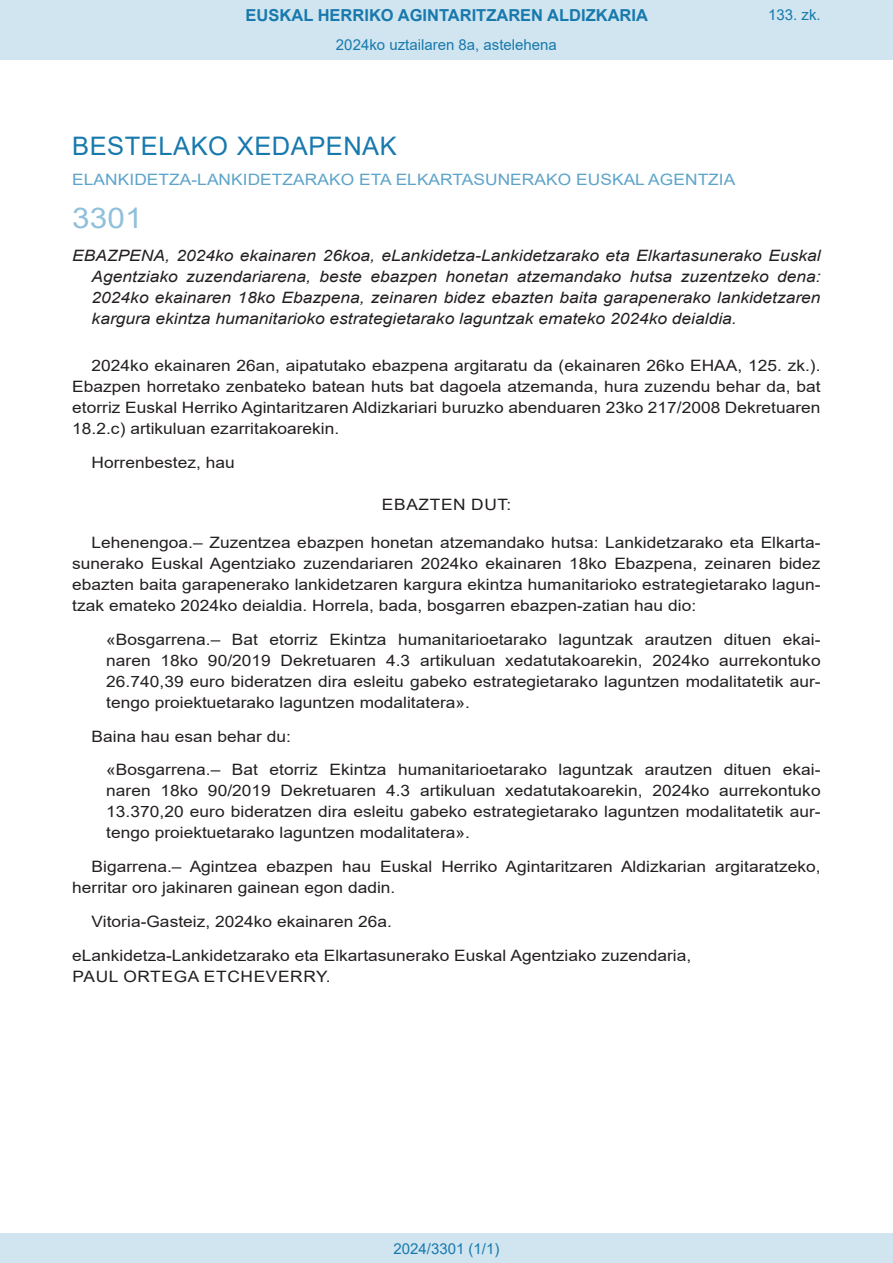
<style>
.page{position:relative;width:893px;height:1263px;background:#fff}
.page>*{position:absolute;margin:0;border:0;box-sizing:border-box;transform-origin:0 0}
.BOPVOrden{font:28.5px "Arial";color:#90c0db;scale:1.11 1}
.BOPVSeccion{font:25.5px "Arial";letter-spacing:.02em;color:#1879ad}
.t1{font:700 16.5px "Arial";color:#1879ad}
.BOPVDetalle{font:15.6px/21px "Arial";color:#231f20;text-align:justify;scale:1.11 1}
.BOPVDetalle1{font:15.6px/21px "Arial";color:#231f20;text-align:justify;scale:1.11 1}
.BOPVTitulo{font:italic 15.6px/21px "Arial";color:#231f20;text-align:justify;scale:1.11 1}
.BOPVFirmaPuesto{font:15.6px "Arial";color:#231f20;scale:1.11 1}
.BOPVOrganismo{font:15.6px "Arial";letter-spacing:.005em;color:#5ea4ca;scale:1.11 1}
.BOPVFirmaLugFec{font:15.6px "Arial";color:#231f20;scale:1.11 1}
.BOPVFirmaNombre{font:15.6px "Arial";letter-spacing:.035em;color:#231f20;scale:1.11 1}
.BOPVClave{font:15.6px "Arial";letter-spacing:.035em;color:#231f20;scale:1.11 1}
.Paginacion_Centro{font:15px "Arial";color:#1879ad}
</style>
<div class="page">
<div style="left:0;top:0;width:893px;height:60px;background:#d0e5f0"></div>
<div style="left:0;top:1233px;width:893px;height:30px;background:#d0e5f0"></div>
<p class="t1" style="left:246px;top:3px;width:404px">EUSKAL HERRIKO AGINTARITZAREN ALDIZKARIA</p>
<p class="Paginacion_Centro" style="left:336px;top:35px;width:222px">2024ko uztailaren 8a, astelehena</p>
<p class="Paginacion_Centro" style="left:768px;top:5px;width:54px">133. zk.</p>
<p class="BOPVSeccion" style="left:72px;top:128px;width:326px">BESTELAKO XEDAPENAK</p>
<p class="BOPVOrganismo" style="left:72px;top:169px;width:599px">ELANKIDETZA-LANKIDETZARAKO ETA ELKARTASUNERAKO EUSKAL AGENTZIA</p>
<p class="BOPVOrden" style="left:72px;top:198px;width:65px">3301</p>
<p class="BOPVTitulo" style="left:92px;top:246px;width:658px;text-indent:-19px">EBAZPENA, 2024ko ekainaren 26koa, eLankidetza-Lankidetzarako eta Elkartasunerako Euskal Agentziako zuzendariarena, beste ebazpen honetan atzemandako hutsa zuzentzeko dena:<br>2024ko ekainaren 18ko Ebazpena, zeinaren bidez ebazten baita garapenerako lankidetzaren kargura ekintza humanitarioko estrategietarako laguntzak emateko 2024ko deialdia.</p>
<p class="BOPVDetalle" style="left:72px;top:355px;width:676px;text-indent:19px">2024ko ekainaren 26an, aipatutako ebazpena argitaratu da (ekainaren 26ko EHAA, 125. zk.).<br>Ebazpen horretako zenbateko batean huts bat dagoela atzemanda, hura zuzendu behar da, bat etorriz Euskal Herriko Agintaritzaren Aldizkariari buruzko abenduaren 23ko 217/2008 Dekretuaren 18.2.c) artikuluan ezarritakoarekin.</p>
<p class="BOPVDetalle" style="left:92px;top:452px;width:130px">Horrenbestez, hau</p>
<p class="BOPVClave" style="left:382px;top:494px;width:118px">EBAZTEN DUT:</p>
<p class="BOPVDetalle" style="left:72px;top:532px;width:676px;text-indent:19px">Lehenengoa.– Zuzentzea ebazpen honetan atzemandako hutsa: Lankidetzarako eta Elkarta&shy;sunerako Euskal Agentziako zuzendariaren 2024ko ekainaren 18ko Ebazpena, zeinaren bidez ebazten baita garapenerako lankidetzaren kargura ekintza humanitarioko estrategietarako lagun&shy;tzak emateko 2024ko deialdia. Horrela, bada, bosgarren ebazpen-zatian hau dio:</p>
<p class="BOPVDetalle1" style="left:106px;top:629px;width:645px">«Bosgarrena.– Bat etorriz Ekintza humanitarioetarako laguntzak arautzen dituen ekai&shy;naren 18ko 90/2019 Dekretuaren 4.3 artikuluan xedatutakoarekin, 2024ko aurrekontuko 26.740,39 euro bideratzen dira esleitu gabeko estrategietarako laguntzen modalitatetik aur&shy;tengo proiektuetarako laguntzen modalitatera».</p>
<p class="BOPVDetalle" style="left:92px;top:725px;width:181px">Baina hau esan behar du:</p>
<p class="BOPVDetalle1" style="left:106px;top:759px;width:645px">«Bosgarrena.– Bat etorriz Ekintza humanitarioetarako laguntzak arautzen dituen ekai&shy;naren 18ko 90/2019 Dekretuaren 4.3 artikuluan xedatutakoarekin, 2024ko aurrekontuko 13.370,20 euro bideratzen dira esleitu gabeko estrategietarako laguntzen modalitatetik aur&shy;tengo proiektuetarako laguntzen modalitatera».</p>
<p class="BOPVDetalle" style="left:72px;top:856px;width:676px;text-indent:19px">Bigarrena.– Agintzea ebazpen hau Euskal Herriko Agintaritzaren Aldizkarian argitaratzeko, herritar oro jakinaren gainean egon dadin.</p>
<p class="BOPVFirmaLugFec" style="left:92px;top:911px;width:272px">Vitoria-Gasteiz, 2024ko ekainaren 26a.</p>
<p class="BOPVFirmaPuesto" style="left:72px;top:944px;width:559px">eLankidetza-Lankidetzarako eta Elkartasunerako Euskal Agentziako zuzendaria,</p>
<p class="BOPVFirmaNombre" style="left:73px;top:965px;width:234px">PAUL ORTEGA ETCHEVERRY.</p>
<p class="Paginacion_Centro" style="left:393px;top:1238px;width:107px">2024/3301 (1/1)</p>
</div>
